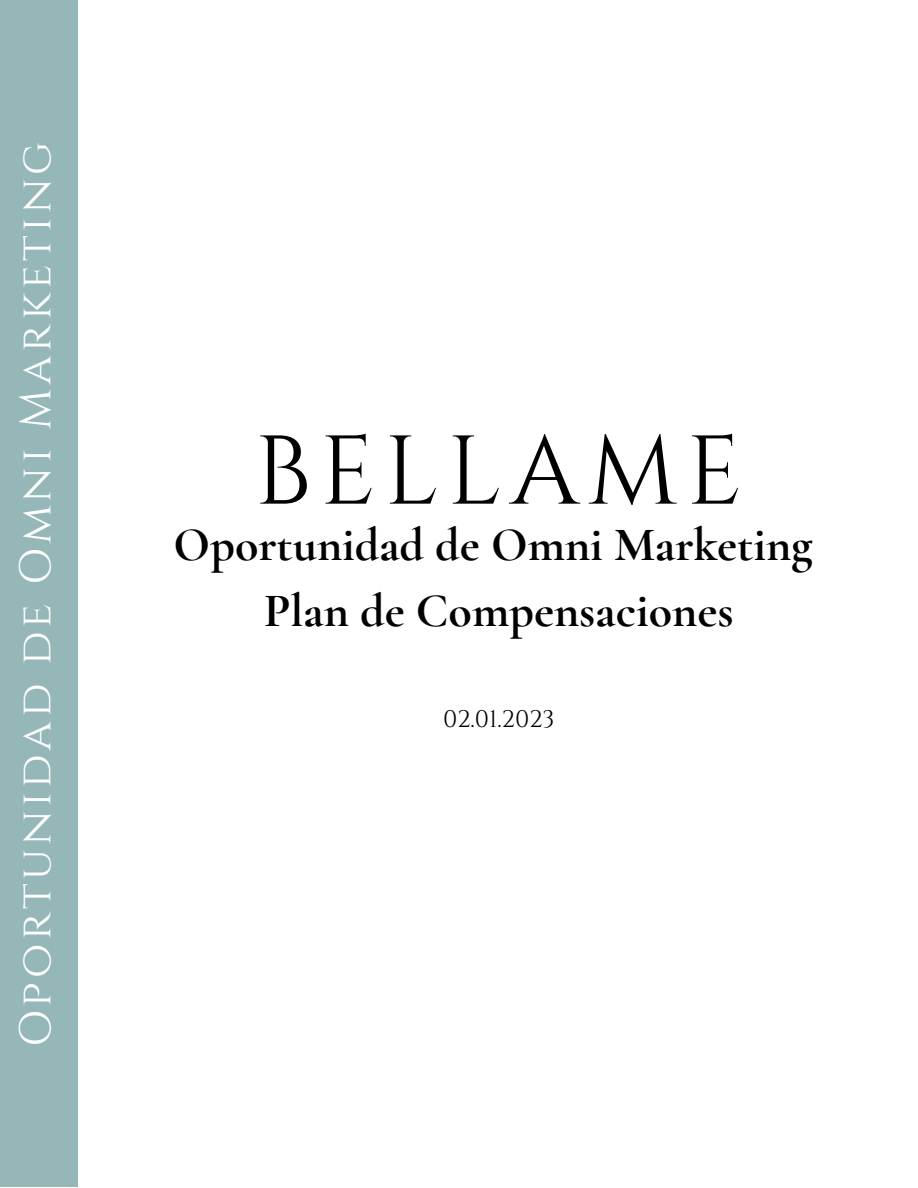
<style>
.page{position:relative;width:918px;height:1188px;background:#fff}
.page>*{position:absolute;margin:0;border:0;box-sizing:border-box;transform-origin:0 0}
.t1{font:97.5px "Cinzel";letter-spacing:.085em;color:#000}
.t2{font:700 48px/66.3px "Cormorant Garamond";color:#000;text-align:center}
.t3{font:44.4px "Cinzel";letter-spacing:.085em;color:#fff}
.t4{font:24px "Cinzel";color:#000}
</style>
<div class="page">
<div style="left:0;top:0;width:78px;height:1186px;background:#95b7b8"></div>
<p class="t3" style="left:7px;top:1047px;width:907px;rotate:-90deg">Oportunidad de Omni Marketing</p>
<h1 class="t1" style="left:254px;top:409px;width:489px">BELLAME</h1>
<p class="t2" style="left:174px;top:511px;width:641px">Oportunidad de Omni Marketing<br>Plan de Compensaciones</p>
<p class="t4" style="left:443px;top:704px;width:113px">02.01.2023</p>
</div>
